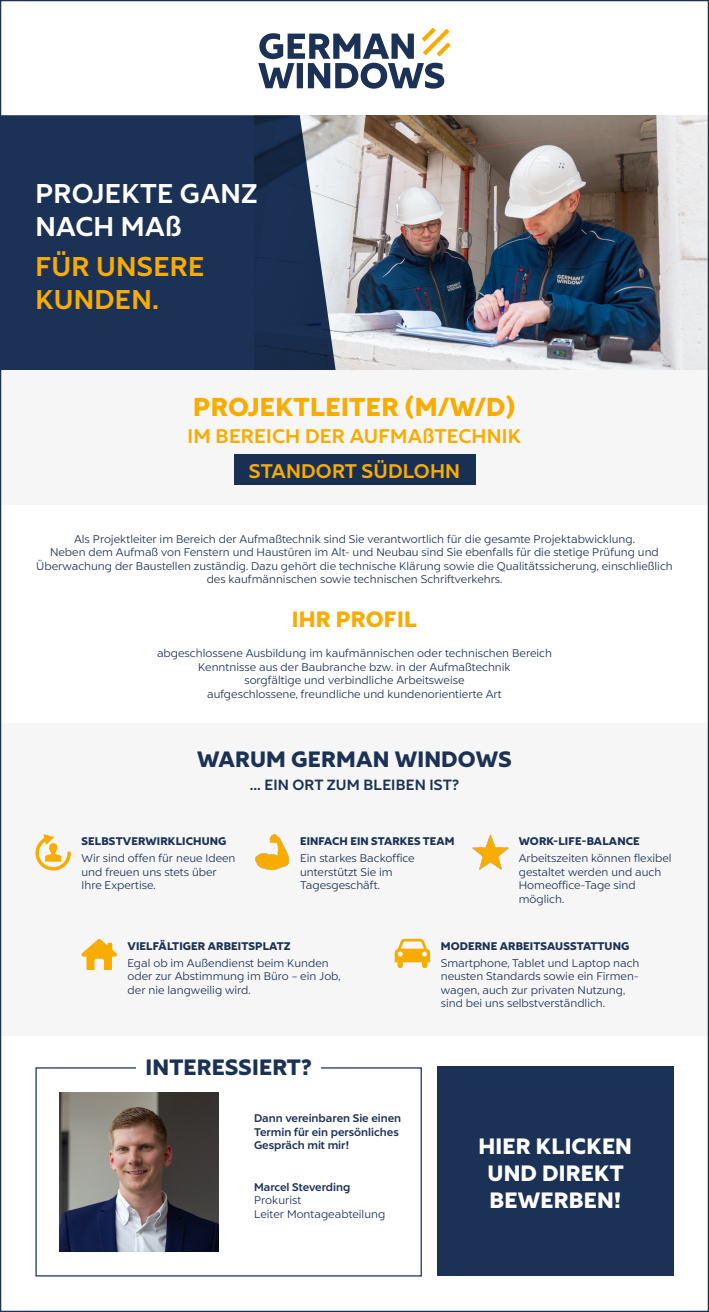
<style>
.page{position:relative;width:709px;height:1312px;background:#fff}
.page>*{position:absolute;margin:0;border:0;box-sizing:border-box;transform-origin:0 0}
.t1{font:700 27.5px/33px "Liszt FY";letter-spacing:.01em;color:#fff}
.t2{font:700 27.5px/33px "Liszt FY";letter-spacing:.01em;color:#f8ac00}
.t3{font:900 26.25px "Liszt FY";letter-spacing:.01em;color:#f8ac00}
.t4{font:900 22.5px "Liszt FY";letter-spacing:.01em;color:#1b3256}
.t5{font:900 22.5px/27px "Liszt FY";letter-spacing:.01em;color:#fff;text-align:center}
.t6{font:900 22.5px "Liszt FY";letter-spacing:.01em;color:#f8ac00}
.t7{font:700 20px/34.6px "Liszt FY";letter-spacing:.01em;color:#f8ac00;text-align:center}
.t8{font:700 15px "Liszt FY";letter-spacing:.01em;color:#1b3256}
.t9{font:11.25px/13.5px "Liszt FY";color:#1b3256}
.t10{font:900 11.25px "Liszt FY";letter-spacing:.01em;color:#1b3256}
.t11{font:700 11.25px/13.5px "Liszt FY";color:#1b3256}
</style>
<div class="page">
<svg style="left:258px;top:27px;width:192px;height:62px"></svg>
<img style="left:336px;top:115px;width:371px;height:255px">
<svg style="left:2px;top:115px;width:334px;height:255px;fill:#1b3256"></svg>
<div style="left:0;top:370px;width:709px;height:135px;background:#f6f6f6"></div>
<div style="left:234px;top:454px;width:241px;height:31px;background:#1b3256"></div>
<div style="left:0;top:723px;width:709px;height:312px;background:#f6f6f6"></div>
<svg style="left:35px;top:834px;width:36px;height:36px"></svg>
<img style="left:472px;top:834px;width:36px;height:35px">
<svg style="left:394px;top:938px;width:36px;height:30px"></svg>
<img style="left:255px;top:834px;width:34px;height:35px">
<svg style="left:81px;top:939px;width:36px;height:30px"></svg>
<div style="left:437px;top:1066px;width:236px;height:209px;background:#1b3256"></div>
<img style="left:59px;top:1092px;width:160px;height:159px">
<h1 class="t1" style="left:35px;top:177px;width:224px">PROJEKTE GANZ<br>NACH MAß</h1>
<h1 class="t2" style="left:35px;top:250px;width:170px">FÜR UNSERE<br>KUNDEN.</h1>
<h2 class="t3" style="left:193px;top:389px;width:324px">PROJEKTLEITER (M/W/D)</h2>
<h3 class="t7" style="left:187px;top:419px;width:335px">IM BEREICH DER AUFMAßTECHNIK<br>STANDORT SÜDLOHN</h3>
<p class="t9" style="left:36px;top:532px;width:638px;text-align:center">Als Projektleiter im Bereich der Aufmaßtechnik sind Sie verantwortlich für die gesamte Projektabwicklung.<br>Neben dem Aufmaß von Fenstern und Haustüren im Alt- und Neubau sind Sie ebenfalls für die stetige Prüfung und Überwachung der Baustellen zuständig. Dazu gehört die technische Klärung sowie die Qualitätssicherung, einschließlich des kaufmännischen sowie technischen Schriftverkehrs.</p>
<h3 class="t6" style="left:292px;top:605px;width:127px">IHR PROFIL</h3>
<p class="t9" style="left:157px;top:646px;width:396px;text-align:center">abgeschlossene Ausbildung im kaufmännischen oder technischen Bereich Kenntnisse aus der Baubranche bzw. in der Aufmaßtechnik<br>sorgfältige und verbindliche Arbeitsweise<br>aufgeschlossene, freundliche und kundenorientierte Art</p>
<h3 class="t4" style="left:197px;top:744px;width:316px">WARUM GERMAN WINDOWS</h3>
<h3 class="t8" style="left:250px;top:774px;width:211px">... EIN ORT ZUM BLEIBEN IST?</h3>
<p class="t10" style="left:81px;top:833px;width:146px">SELBSTVERWIRKLICHUNG</p>
<p class="t9" style="left:81px;top:851px;width:155px">Wir sind offen für neue Ideen und freuen uns stets über<br>Ihre Expertise.</p>
<p class="t10" style="left:300px;top:833px;width:156px">EINFACH EIN STARKES TEAM</p>
<p class="t9" style="left:300px;top:851px;width:116px">Ein starkes Backoffice unterstützt Sie im<br>Tagesgeschäft.</p>
<p class="t10" style="left:519px;top:833px;width:122px">WORK-LIFE-BALANCE</p>
<p class="t9" style="left:519px;top:851px;width:154px">Arbeitszeiten können flexibel gestaltet werden und auch<br>Homeoffice-Tage sind möglich.</p>
<p class="t10" style="left:128px;top:938px;width:164px">VIELFÄLTIGER ARBEITSPLATZ</p>
<p class="t9" style="left:128px;top:955px;width:215px">Egal ob im Außendienst beim Kunden oder zur Abstimmung im Büro – ein Job, der nie langweilig wird.</p>
<h3 class="t4" style="left:145px;top:1052px;width:168px">INTERESSIERT?</h3>
<p class="t11" style="left:254px;top:1111px;width:149px">Dann vereinbaren Sie einen<br>Termin für ein persönliches<br>Gespräch mit mir!</p>
<p class="t11" style="left:254px;top:1179px;width:98px">Marcel Steverding</p>
<p class="t9" style="left:254px;top:1192px;width:133px">Prokurist<br>Leiter Montageabteilung</p>
<p class="t10" style="left:441px;top:938px;width:190px">MODERNE ARBEITSAUSSTATTUNG</p>
<p class="t9" style="left:441px;top:955px;width:200px">Smartphone, Tablet und Laptop nach neusten Standards sowie ein Firmen&shy;wagen, auch zur privaten Nutzung, sind bei uns selbstverständlich.</p>
<h3 class="t5" style="left:478px;top:1132px;width:155px">HIER KLICKEN<br>UND DIREKT<br>BEWERBEN!</h3>
</div>
